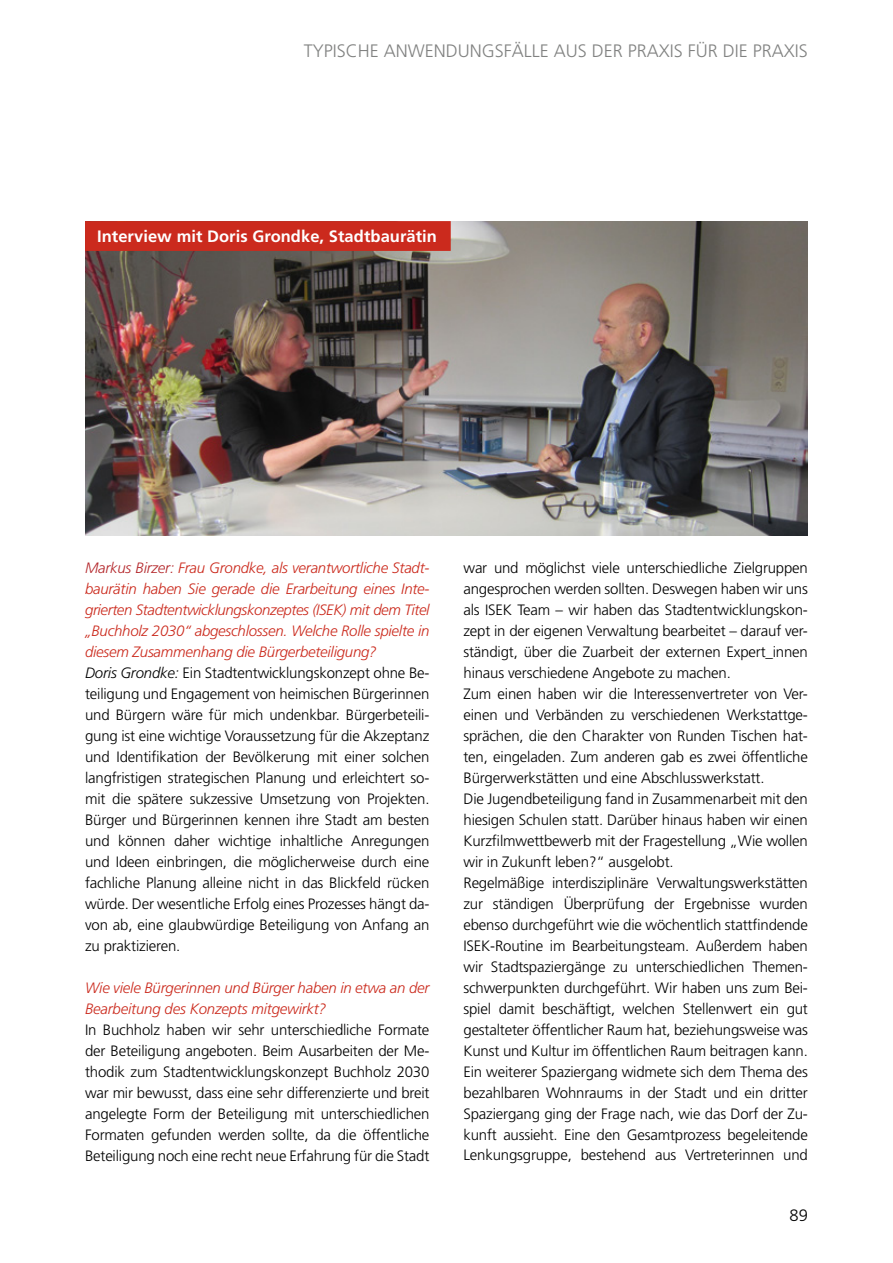
<style>
.page{position:relative;width:893px;height:1263px;background:#fff}
.page>*{position:absolute;margin:0;border:0;box-sizing:border-box;transform-origin:0 0}
.t1{font:300 18px "Frutiger";color:#818281}
.t2{font:700 16.5px "Frutiger";letter-spacing:.005em;color:#fff}
.t3{font:300 16.5px "Frutiger CE";color:#000}
.t4{font:300 15px/21px "Frutiger";letter-spacing:-.01em;color:#000}
.t5{font:italic 300 15px/21px "Frutiger";letter-spacing:-.01em;color:#cb2a1d}
.s1{font-style:italic;color:#b4282c}
.s2{font-style:italic;color:#cb2a1d}
.s3{font-style:italic}
</style>
<div class="page">
<img style="left:85px;top:221px;width:723px;height:315px">
<div style="left:85px;top:221px;width:366px;height:30px;background:#cb2a1d;border:2px solid #cb2a1d"></div>
<p class="t1" style="left:304px;top:40px;width:506px">TYPISCHE ANWENDUNGSFÄLLE AUS DER PRAXIS FÜR DIE PRAXIS</p>
<p class="t2" style="left:97px;top:227px;width:341px">Interview mit Doris Grondke, Stadtbaurätin</p>
<p class="t4" style="left:85px;top:557px;width:346px"><span class="s1">Markus Birzer:</span> <span class="s2">Frau Grondke, als verantwortliche Stadt&shy;baurätin haben Sie gerade die Erarbeitung eines Inte&shy;grierten Stadtentwicklungskonzeptes (ISEK) mit dem Titel „Buchholz 2030“ abgeschlossen. Welche Rolle spielte in diesem Zusammenhang die Bürgerbeteiligung?<br></span><span class="s3">Doris Grondke:</span> Ein Stadtentwicklungskonzept ohne Be&shy;teiligung und Engagement von heimischen Bürgerinnen und Bürgern wäre für mich undenkbar. Bürgerbeteili&shy;gung ist eine wichtige Voraussetzung für die Akzeptanz und Identifikation der Bevölkerung mit einer solchen langfristigen strategischen Planung und erleichtert so&shy;mit die spätere sukzessive Umsetzung von Projekten.<br>Bürger und Bürgerinnen kennen ihre Stadt am besten und können daher wichtige inhaltliche Anregungen und Ideen einbringen, die möglicherweise durch eine fachliche Planung alleine nicht in das Blickfeld rücken würde. Der wesentliche Erfolg eines Prozesses hängt da&shy;von ab, eine glaubwürdige Beteiligung von Anfang an zu praktizieren.</p>
<p class="t5" style="left:85px;top:977px;width:346px">Wie viele Bürgerinnen und Bürger haben in etwa an der<br>Bearbeitung des Konzepts mitgewirkt?</p>
<p class="t4" style="left:85px;top:1019px;width:346px;text-align:justify">In Buchholz haben wir sehr unterschiedliche Formate der Beteiligung angeboten. Beim Ausarbeiten der Me&shy;thodik zum Stadtentwicklungskonzept Buchholz 2030 war mir bewusst, dass eine sehr differenzierte und breit angelegte Form der Beteiligung mit unterschiedlichen Formaten gefunden werden sollte, da die öffentliche Beteiligung noch eine recht neue Erfahrung für die Stadt</p>
<p class="t4" style="left:463px;top:557px;width:346px">war und möglichst viele unterschiedliche Zielgruppen angesprochen werden sollten. Deswegen haben wir uns als ISEK Team – wir haben das Stadtentwicklungskon&shy;zept in der eigenen Verwaltung bearbeitet – darauf ver&shy;ständigt, über die Zuarbeit der externen Expert_innen hinaus verschiedene Angebote zu machen.<br>Zum einen haben wir die Interessenvertreter von Ver&shy;einen und Verbänden zu verschiedenen Werkstattge&shy;sprächen, die den Charakter von Runden Tischen hat&shy;ten, eingeladen. Zum anderen gab es zwei öffentliche Bürgerwerkstätten und eine Abschlusswerkstatt.<br>Die Jugendbeteiligung fand in Zusammenarbeit mit den hiesigen Schulen statt. Darüber hinaus haben wir einen Kurzfilmwettbewerb mit der Fragestellung „Wie wollen wir in Zukunft leben?“ ausgelobt.<br>Regelmäßige interdisziplinäre Verwaltungswerkstätten zur ständigen Überprüfung der Ergebnisse wurden ebenso durchgeführt wie die wöchentlich stattfindende ISEK-Routine im Bearbeitungsteam. Außerdem haben wir Stadtspaziergänge zu unterschiedlichen Themen&shy;schwerpunkten durchgeführt. Wir haben uns zum Bei&shy;spiel damit beschäftigt, welchen Stellenwert ein gut gestalteter öffentlicher Raum hat, beziehungsweise was Kunst und Kultur im öffentlichen Raum beitragen kann.<br>Ein weiterer Spaziergang widmete sich dem Thema des bezahlbaren Wohnraums in der Stadt und ein dritter Spaziergang ging der Frage nach, wie das Dorf der Zu&shy;kunft aussieht. Eine den Gesamtprozess begeleitende Lenkungsgruppe, bestehend aus Vertreterinnen und</p>
<p class="t3" style="left:789px;top:1205px;width:20px">89</p>
</div>
